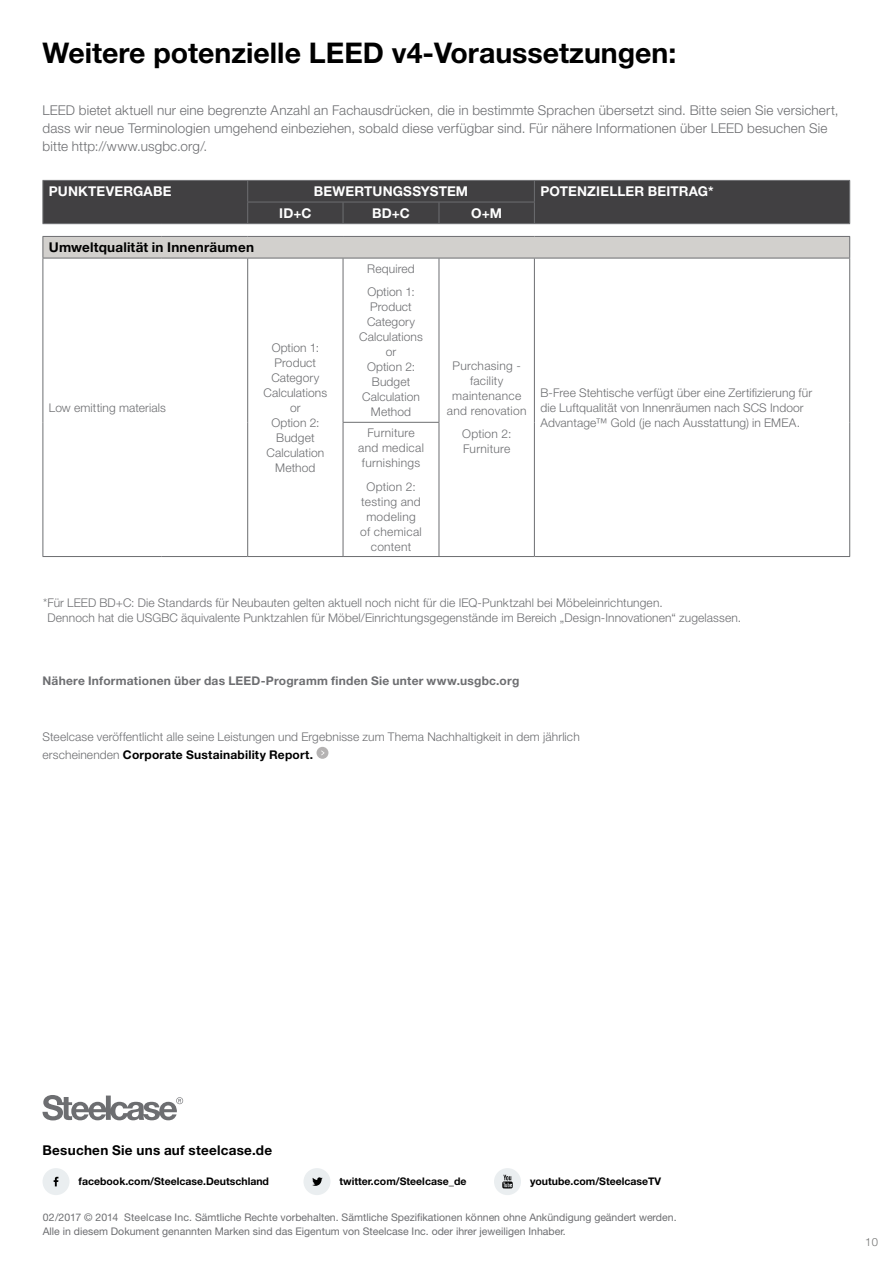
<style>
.page{position:relative;width:893px;height:1263px;background:#fff}
.page>*{position:absolute;margin:0;border:0;box-sizing:border-box;transform-origin:0 0}
.t1{font:700 28.5px "Helvetica Neue LT Pro";color:#000}
.t2{font:300 13.5px/18px "Helvetica Neue LT Pro";letter-spacing:.01em;color:#6d6e71}
.t3{font:700 13.5px "Helvetica Neue LT Pro";letter-spacing:.01em;color:#fff}
.t4{font:700 13.5px "Helvetica Neue LT Pro";letter-spacing:.015em;color:#000}
.t5{font:300 12px/15px "Helvetica Neue LT Pro";letter-spacing:.01em;color:#6d6e71}
.t6{font:700 12px "Helvetica Neue LT Pro";letter-spacing:.02em;color:#6d6e71}
.t7{font:300 11.25px "Helvetica Neue LT Pro";color:#717271}
.t8{font:10.5px/13.5px "Helvetica Neue LT Pro";color:#6d6e71}
.t9{font:700 10.5px "Helvetica Neue LT Pro";color:#000}
.s1{font-weight:700;color:#000}
</style>
<div class="page">
<div style="left:43px;top:1168px;width:27px;height:27px;background:#eaeef0;border-radius:50%"></div>
<svg style="left:54px;top:1177px;width:4px;height:9px"></svg>
<div style="left:303px;top:1168px;width:27px;height:27px;background:#eaeef0;border-radius:50%"></div>
<svg style="left:312px;top:1177px;width:11px;height:9px"></svg>
<div style="left:494px;top:1168px;width:27px;height:27px;background:#eaeef0;border-radius:50%"></div>
<svg style="left:502px;top:1175px;width:11px;height:13px"></svg>
<svg style="left:316px;top:747px;width:12px;height:12px"></svg>
<hr style="left:43px;top:258px;width:118px;height:1px;background:#6d6e71">
<hr style="left:43px;top:258px;width:1px;height:164px;background:#6d6e71">
<hr style="left:161px;top:258px;width:87px;height:1px;background:#6d6e71">
<hr style="left:43px;top:422px;width:1px;height:134px;background:#6d6e71">
<hr style="left:43px;top:556px;width:118px;height:1px;background:#6d6e71">
<hr style="left:161px;top:556px;width:87px;height:1px;background:#6d6e71">
<hr style="left:248px;top:556px;width:95px;height:1px;background:#6d6e71">
<hr style="left:343px;top:556px;width:96px;height:1px;background:#6d6e71">
<hr style="left:439px;top:556px;width:95px;height:1px;background:#6d6e71">
<hr style="left:534px;top:556px;width:316px;height:1px;background:#6d6e71">
<svg style="left:43px;top:236px;width:807px;height:22px;background:#cbc9c7"></svg>
<hr style="left:248px;top:258px;width:95px;height:1px;background:#6d6e71">
<hr style="left:247px;top:258px;width:1px;height:164px;background:#6d6e71">
<hr style="left:343px;top:258px;width:96px;height:1px;background:#6d6e71">
<hr style="left:343px;top:258px;width:1px;height:164px;background:#6d6e71">
<hr style="left:439px;top:258px;width:95px;height:1px;background:#6d6e71">
<hr style="left:439px;top:258px;width:1px;height:164px;background:#6d6e71">
<hr style="left:534px;top:258px;width:316px;height:1px;background:#6d6e71">
<hr style="left:534px;top:258px;width:1px;height:164px;background:#6d6e71">
<hr style="left:849px;top:258px;width:1px;height:164px;background:#6d6e71">
<hr style="left:247px;top:422px;width:1px;height:134px;background:#6d6e71">
<hr style="left:343px;top:422px;width:96px;height:1px;background:#6d6e71">
<hr style="left:343px;top:423px;width:1px;height:133px;background:#6d6e71">
<hr style="left:439px;top:423px;width:1px;height:133px;background:#6d6e71">
<hr style="left:534px;top:422px;width:1px;height:134px;background:#6d6e71">
<hr style="left:849px;top:422px;width:1px;height:134px;background:#6d6e71">
<div style="left:43px;top:180px;width:807px;height:44px;background:#414042"></div>
<hr style="left:247px;top:202px;width:96px;height:1px;background:#6d6e71">
<hr style="left:343px;top:202px;width:96px;height:1px;background:#6d6e71">
<hr style="left:439px;top:202px;width:96px;height:1px;background:#6d6e71">
<svg style="left:42px;top:1095px;width:141px;height:25px"></svg>
<h1 class="t1" style="left:43px;top:35px;width:635px">Weitere potenzielle LEED v4-Voraussetzungen:</h1>
<p class="t2" style="left:43px;top:101px;width:797px">LEED bietet aktuell nur eine begrenzte Anzahl an Fachausdrücken, die in bestimmte Sprachen übersetzt sind. Bitte seien Sie versichert, dass wir neue Terminologien umgehend einbeziehen, sobald diese verfügbar sind. Für nähere Informationen über LEED besuchen Sie bitte http://www.usgbc.org/.</p>
<p class="t3" style="left:49px;top:183px;width:124px">PUNKTEVERGABE</p>
<p class="t3" style="left:314px;top:183px;width:156px">BEWERTUNGSSYSTEM</p>
<p class="t3" style="left:540px;top:183px;width:175px">POTENZIELLER BEITRAG*</p>
<p class="t3" style="left:279px;top:204px;width:34px">ID+C</p>
<p class="t3" style="left:372px;top:204px;width:39px">BD+C</p>
<p class="t3" style="left:471px;top:204px;width:32px">O+M</p>
<p class="t4" style="left:49px;top:239px;width:207px">Umweltqualität in Innenräumen</p>
<p class="t5" style="left:49px;top:400px;width:119px">Low emitting materials</p>
<p class="t5" style="left:264px;top:340px;width:65px;text-align:center">Option 1:<br>Product<br>Category<br>Calculations or<br>Option 2:<br>Budget<br>Calculation<br>Method</p>
<p class="t5" style="left:367px;top:256px;width:49px;line-height:23.7px">Required<br>Option 1:</p>
<p class="t5" style="left:359px;top:299px;width:65px;text-align:center">Product<br>Category<br>Calculations or<br>Option 2:<br>Budget<br>Calculation<br>Method</p>
<p class="t5" style="left:358px;top:425px;width:67px;text-align:center">Furniture and medical furnishings</p>
<p class="t5" style="left:360px;top:478px;width:63px;text-align:center">Option 2: testing and modeling of chemical content</p>
<p class="t5" style="left:447px;top:358px;width:81px;text-align:center">Purchasing - facility maintenance and renovation</p>
<p class="t5" style="left:462px;top:426px;width:51px">Option 2:<br>Furniture</p>
<p class="t5" style="left:540px;top:385px;width:273px">B-Free Stehtische verfügt über eine Zertifizierung für die Luftqualität von Innenräumen nach SCS Indoor<br>Advantage™ Gold (je nach Ausstattung) in EMEA.</p>
<p class="t5" style="left:47px;top:595px;width:695px;text-indent:-4px">*Für LEED BD+C: Die Standards für Neubauten gelten aktuell noch nicht für die IEQ-Punktzahl bei Möbeleinrichtungen.<br>Dennoch hat die USGBC äquivalente Punktzahlen für Möbel/Einrichtungsgegenstände im Bereich „Design-Innovationen“ zugelassen.</p>
<p class="t6" style="left:43px;top:673px;width:478px">Nähere Informationen über das LEED-Programm finden Sie unter www.usgbc.org</p>
<p class="t5" style="left:43px;top:727px;width:539px;line-height:18px">Steelcase veröffentlicht alle seine Leistungen und Ergebnisse zum Thema Nachhaltigkeit in dem jährlich erscheinenden <span class="s1">Corporate Sustainability Report.</span></p>
<p class="t4" style="left:43px;top:1142px;width:231px">Besuchen Sie uns auf steelcase.de</p>
<p class="t9" style="left:79px;top:1175px;width:192px">facebook.com/Steelcase.Deutschland</p>
<p class="t9" style="left:339px;top:1175px;width:128px">twitter.com/Steelcase_de</p>
<p class="t9" style="left:530px;top:1175px;width:133px">youtube.com/SteelcaseTV</p>
<p class="t8" style="left:43px;top:1211px;width:635px">02/2017 © 2014 Steelcase Inc. Sämtliche Rechte vorbehalten. Sämtliche Spezifikationen können ohne Ankündigung geändert werden.<br>Alle in diesem Dokument genannten Marken sind das Eigentum von Steelcase Inc. oder ihrer jeweiligen Inhaber.</p>
<p class="t7" style="left:865px;top:1235px;width:14px">10</p>
</div>
